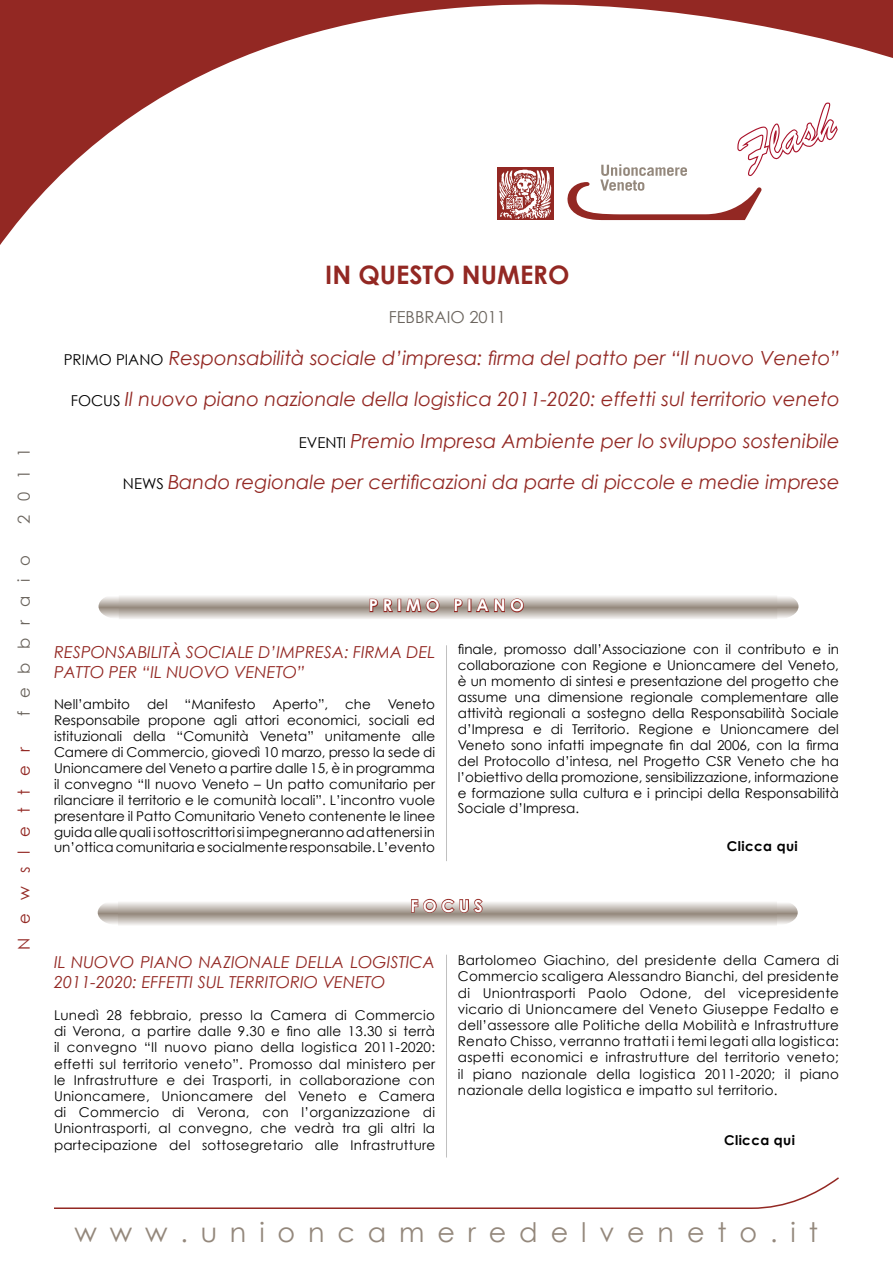
<style>
.page{position:relative;width:893px;height:1263px;background:#fff}
.page>*{position:absolute;margin:0;border:0;box-sizing:border-box;transform-origin:0 0}
.t1{font:52.5px "Brush Script";color:#fff}
.t2{font:27px "Century Gothic";color:#94887c}
.t3{font:700 25.5px "Century Gothic";color:#932823}
.t4{font:italic 19.5px "Century Gothic";color:#932823}
.t5{font:italic 16.5px/19.8px "Century Gothic";color:#932823}
.t6{font:16.5px "Century Gothic";color:#6b655e}
.t7{font:700 16.5px "Century Gothic";color:#fff}
.t8{font:16.5px "Century Gothic";letter-spacing:.8em;color:#932823}
.t9{font:16.5px "Century Gothic";letter-spacing:.8em;color:#6b655e}
.t10{font:13.5px/15.9px "Century Gothic";color:#000;text-align:justify}
.t11{font:700 13.5px "Century Gothic";letter-spacing:.03em;color:#000}
.s1{font-style:normal;font-size:15px;color:#000}
</style>
<div class="page">
<svg style="left:54px;top:1177px;width:785px;height:32px"></svg>
<svg style="left:755px;top:900px;width:43px;height:25px"></svg>
<svg style="left:98px;top:900px;width:42px;height:25px"></svg>
<svg style="left:118px;top:900px;width:658px;height:25px;background:#c8c2bc"></svg>
<svg style="left:756px;top:593px;width:42px;height:26px"></svg>
<svg style="left:99px;top:593px;width:42px;height:26px"></svg>
<svg style="left:119px;top:594px;width:658px;height:25px;background:#cbc5c0"></svg>
<svg style="left:369px;top:598px;width:25px;height:15px"></svg>
<div style="left:397px;top:599px;width:4px;height:13px;border:2px solid #932823"></div>
<svg style="left:405px;top:598px;width:35px;height:15px"></svg>
<svg style="left:453px;top:598px;width:72px;height:15px"></svg>
<hr style="left:446px;top:645px;width:1px;height:216px;background:#c0c0c0">
<svg style="left:410px;top:898px;width:74px;height:16px"></svg>
<svg style="left:0;top:0;width:893px;height:245px"></svg>
<hr style="left:446px;top:955px;width:1px;height:202px;background:#c0c0c0">
<p class="t1" style="left:729px;top:123px;width:100px;rotate:-19deg">Flash</p>
<p class="t6" style="left:14px;top:524px;width:78px;rotate:-90deg">2011</p>
<p class="t9" style="left:14px;top:716px;width:163px;rotate:-90deg">febbraio</p>
<p class="t8" style="left:14px;top:950px;width:205px;rotate:-90deg">Newsletter</p>
<p class="t3" style="left:325px;top:259px;width:246px">IN QUESTO NUMERO</p>
<p class="t6" style="left:389px;top:307px;width:119px">FEBBRAIO 2011</p>
<p class="t4" style="left:64px;top:346px;width:778px"><span class="s1">PRIMO PIANO</span> Responsabilità sociale d’impresa: firma del patto per “Il nuovo Veneto”</p>
<p class="t4" style="left:71px;top:387px;width:770px"><span class="s1">FOCUS</span> Il nuovo piano nazionale della logistica 2011-2020: effetti sul territorio veneto</p>
<p class="t4" style="left:299px;top:429px;width:542px"><span class="s1">EVENTI</span> Premio Impresa Ambiente per lo sviluppo sostenibile</p>
<p class="t4" style="left:123px;top:470px;width:718px"><span class="s1">NEWS</span> Bando regionale per certificazioni da parte di piccole e medie imprese</p>
<p class="t7" style="left:369px;top:595px;width:157px">P R I M O P I A N O</p>
<p class="t5" style="left:54px;top:642px;width:383px">RESPONSABILITÀ SOCIALE D’IMPRESA: FIRMA DEL<br>PATTO PER “IL NUOVO VENETO”</p>
<p class="t10" style="left:54px;top:696px;width:78px">Nell’ambito</p>
<p class="t10" style="left:147px;top:696px;width:22px">del</p>
<p class="t10" style="left:185px;top:696px;width:73px">“Manifesto</p>
<p class="t10" style="left:273px;top:696px;width:57px">Aperto”,</p>
<p class="t10" style="left:345px;top:696px;width:27px">che</p>
<p class="t10" style="left:54px;top:696px;width:383px;text-indent:334px">Veneto Responsabile propone agli attori economici, sociali ed istituzionali della “Comunità Veneta” unitamente alle Camere di Commercio, giovedì 10 marzo, presso la sede di Unioncamere del Veneto a partire dalle 15, è in programma il convegno “Il nuovo Veneto – Un patto comunitario per rilanciare il territorio e le comunità locali”. L’incontro vuole presentare il Patto Comunitario Veneto contenente le linee guida alle quali i sottoscrittori si impegneranno ad attenersi in un’ottica comunitaria e socialmente responsabile. L’evento</p>
<p class="t10" style="left:458px;top:641px;width:383px">finale, promosso dall’Associazione con il contributo e in collaborazione con Regione e Unioncamere del Veneto, è un momento di sintesi e presentazione del progetto che assume una dimensione regionale complementare alle attività regionali a sostegno della Responsabilità Sociale d’Impresa e di Territorio. Regione e Unioncamere del Veneto sono infatti impegnate fin dal 2006, con la firma del Protocollo d’intesa, nel Progetto CSR Veneto che ha l’obiettivo della promozione, sensibilizzazione, informazione e formazione sulla cultura e i principi della Responsabilità Sociale d’Impresa.</p>
<p class="t11" style="left:727px;top:837px;width:72px">Clicca qui</p>
<p class="t7" style="left:410px;top:895px;width:74px">F O C U S</p>
<p class="t5" style="left:54px;top:952px;width:383px">IL NUOVO PIANO NAZIONALE DELLA LOGISTICA<br>2011-2020: EFFETTI SUL TERRITORIO VENETO</p>
<p class="t10" style="left:54px;top:1007px;width:383px">Lunedì 28 febbraio, presso la Camera di Commercio di Verona, a partire dalle 9.30 e fino alle 13.30 si terrà il convegno “Il nuovo piano della logistica 2011-2020: effetti sul territorio veneto”. Promosso dal ministero per le Infrastrutture e dei Trasporti, in collaborazione con Unioncamere, Unioncamere del Veneto e Camera di Commercio di Verona, con l’organizzazione di Uniontrasporti, al convegno, che vedrà tra gli altri la partecipazione del sottosegretario alle Infrastrutture</p>
<p class="t10" style="left:458px;top:952px;width:383px">Bartolomeo Giachino, del presidente della Camera di Commercio scaligera Alessandro Bianchi, del presidente di Uniontrasporti Paolo Odone, del vicepresidente vicario di Unioncamere del Veneto Giuseppe Fedalto e dell’assessore alle Politiche della Mobilità e Infrastrutture Renato Chisso, verranno trattati i temi legati alla logistica: aspetti economici e infrastrutture del territorio veneto; il piano nazionale della logistica 2011-2020; il piano nazionale della logistica e impatto sul territorio.</p>
<p class="t11" style="left:724px;top:1132px;width:72px">Clicca qui</p>
<p class="t2" style="left:74px;top:1216px;width:745px">w w w . u n i o n c a m e r e d e l v e n e t o . i t</p>
</div>
